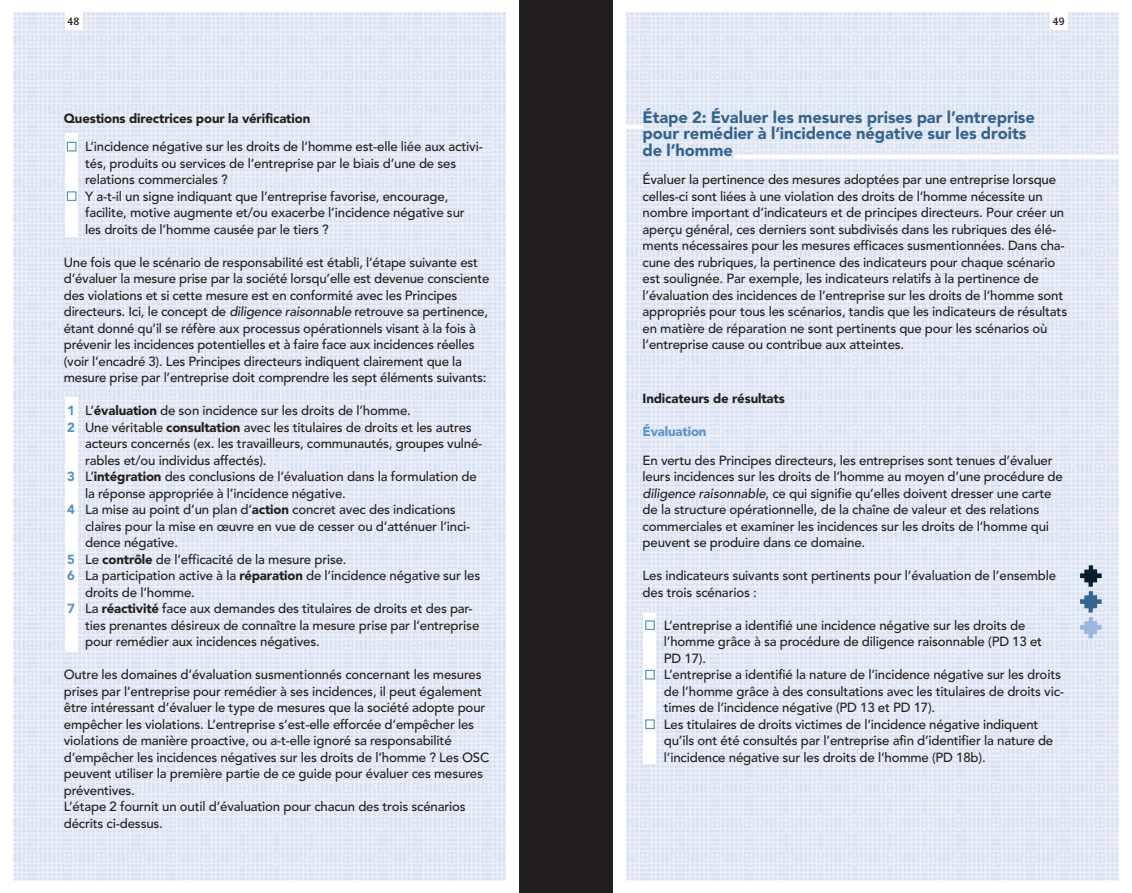
<style>
.page{position:relative;width:1132px;height:893px;background:#fff}
.page>*{position:absolute;margin:0;border:0;box-sizing:border-box;transform-origin:0 0}
.t1{font:900 16.5px/16.5px "Avenir LT Std";letter-spacing:-.005em;color:#35658f}
.t2{font:500 13.2px/16.5px "Avenir LT Std";letter-spacing:-.01em;color:#241f1f}
.t3{font:900 13.2px "Avenir LT Std";letter-spacing:-.01em;color:#241f1f}
.t4{font:900 13.2px "Avenir LT Std";letter-spacing:-.01em;color:#5694cf}
.t5{font:500 12px "Fairplex Narrow OT";color:#241f1f}
.s1{font-style:italic}
.s2{font-weight:900;color:#5694cf}
.s3{font-weight:900}
</style>
<div class="page">
<img style="left:14px;top:13px;width:491px;height:867px">
<img style="left:626px;top:13px;width:491px;height:867px">
<div style="left:65px;top:0;width:17px;height:30px;background:#fff"></div>
<div style="left:1049px;top:0;width:17px;height:30px;background:#fff"></div>
<div style="left:519px;top:0;width:93px;height:893px;background:#241f1f"></div>
<div style="left:643px;top:613px;width:13px;height:151px;background:#fff"></div>
<div style="left:645px;top:620px;width:9px;height:10px;border:1px solid #5694cf"></div>
<div style="left:645px;top:670px;width:9px;height:9px;border:1px solid #5694cf"></div>
<div style="left:645px;top:719px;width:9px;height:10px;border:1px solid #5694cf"></div>
<div style="left:65px;top:134px;width:13px;height:103px;background:#fff"></div>
<div style="left:65px;top:397px;width:13px;height:254px;background:#fff"></div>
<div style="left:67px;top:142px;width:9px;height:9px;border:1px solid #5694cf"></div>
<div style="left:67px;top:191px;width:9px;height:10px;border:1px solid #5694cf"></div>
<svg style="left:1079px;top:565px;width:22px;height:73px"></svg>
<hr style="left:621px;top:125px;width:22px;height:4px;background:#fff">
<hr style="left:734px;top:155px;width:388px;height:4px;background:#fff">
<p class="t5" style="left:68px;top:14px;width:13px">48</p>
<p class="t5" style="left:1052px;top:14px;width:13px">49</p>
<p class="t3" style="left:64px;top:110px;width:248px">Questions directrices pour la vérification</p>
<p class="t2" style="left:85px;top:139px;width:399px">L’incidence négative sur les droits de l’homme est-elle liée aux activi&shy;tés, produits ou services de l’entreprise par le biais d’une de ses relations commerciales ?<br>Y a-t-il un signe indiquant que l’entreprise favorise, encourage, facilite, motive augmente et/ou exacerbe l’incidence négative sur les droits de l’homme causée par le tiers ?</p>
<p class="t2" style="left:64px;top:254px;width:427px">Une fois que le scénario de responsabilité est établi, l’étape suivante est d’évaluer la mesure prise par la société lorsqu’elle est devenue consciente des violations et si cette mesure est en conformité avec les Principes directeurs. Ici, le concept de <span class="s1">diligence raisonnable</span> retrouve sa pertinence, étant donné qu’il se réfère aux processus opérationnels visant à la fois à prévenir les incidences potentielles et à faire face aux incidences réelles (voir l’encadré 3). Les Principes directeurs indiquent clairement que la mesure prise par l’entreprise doit comprendre les sept éléments suivants:</p>
<p class="t2" style="left:67px;top:403px;width:345px"><span class="s2">1</span> L’<span class="s3">évaluation</span> de son incidence sur les droits de l’homme.</p>
<p class="t2" style="left:67px;top:419px;width:406px"><span class="s2">2</span> Une véritable <span class="s3">consultation</span> avec les titulaires de droits et les autres</p>
<p class="t2" style="left:85px;top:436px;width:398px">acteurs concernés (ex. les travailleurs, communautés, groupes vulné-</p>
<p class="t2" style="left:85px;top:452px;width:183px">rables et/ou individus affectés).</p>
<p class="t2" style="left:67px;top:469px;width:411px"><span class="s2">3</span> L’<span class="s3">intégration</span> des conclusions de l’évaluation dans la formulation de</p>
<p class="t2" style="left:85px;top:485px;width:262px">la réponse appropriée à l’incidence négative.</p>
<p class="t2" style="left:67px;top:502px;width:390px"><span class="s2">4</span> La mise au point d’un plan d’<span class="s3">action</span> concret avec des indications</p>
<p class="t2" style="left:85px;top:518px;width:387px">claires pour la mise en œuvre en vue de cesser ou d’atténuer l’inci-</p>
<p class="t2" style="left:85px;top:535px;width:94px">dence négative.</p>
<p class="t2" style="left:67px;top:551px;width:281px"><span class="s2">5</span> Le <span class="s3">contrôle</span> de l’efficacité de la mesure prise.</p>
<p class="t2" style="left:67px;top:568px;width:414px"><span class="s2">6</span> La participation active à la <span class="s3">réparation</span> de l’incidence négative sur les</p>
<p class="t2" style="left:85px;top:584px;width:111px">droits de l’homme.</p>
<p class="t2" style="left:67px;top:601px;width:407px"><span class="s2">7</span> La <span class="s3">réactivité</span> face aux demandes des titulaires de droits et des par-</p>
<p class="t2" style="left:85px;top:617px;width:395px">ties prenantes désireux de connaître la mesure prise par l’entreprise</p>
<p class="t2" style="left:85px;top:634px;width:236px">pour remédier aux incidences négatives.</p>
<p class="t2" style="left:64px;top:667px;width:427px">Outre les domaines d’évaluation susmentionnés concernant les mesures prises par l’entreprise pour remédier à ses incidences, il peut également être intéressant d’évaluer le type de mesures que la société adopte pour empêcher les violations. L’entreprise s’est-elle efforcée d’empêcher les violations de manière proactive, ou a-t-elle ignoré sa responsabilité d’empêcher les incidences négatives sur les droits de l’homme ? Les OSC peuvent utiliser la première partie de ce guide pour évaluer ces mesures préventives.<br>L’étape 2 fournit un outil d’évaluation pour chacun des trois scénarios décrits ci-dessus.</p>
<p class="t1" style="left:642px;top:108px;width:394px">Étape 2: Évaluer les mesures prises par l’entreprise pour remédier à l’incidence négative sur les droits de l’homme</p>
<p class="t2" style="left:642px;top:172px;width:426px">Évaluer la pertinence des mesures adoptées par une entreprise lorsque celles-ci sont liées à une violation des droits de l’homme nécessite un nombre important d’indicateurs et de principes directeurs. Pour créer un aperçu général, ces derniers sont subdivisés dans les rubriques des élé&shy;ments nécessaires pour les mesures efficaces susmentionnées. Dans cha&shy;cune des rubriques, la pertinence des indicateurs pour chaque scénario est soulignée. Par exemple, les indicateurs relatifs à la pertinence de l’évaluation des incidences de l’entreprise sur les droits de l’homme sont appropriés pour tous les scénarios, tandis que les indicateurs de résultats en matière de réparation ne sont pertinents que pour les scénarios où l’entreprise cause ou contribue aux atteintes.</p>
<p class="t3" style="left:642px;top:390px;width:144px">Indicateurs de résultats</p>
<p class="t4" style="left:642px;top:423px;width:65px">Évaluation</p>
<p class="t2" style="left:642px;top:452px;width:421px">En vertu des Principes directeurs, les entreprises sont tenues d’évaluer leurs incidences sur les droits de l’homme au moyen d’une procédure de <span class="s1">diligence raisonnable</span>, ce qui signifie qu’elles doivent dresser une carte de la structure opérationnelle, de la chaîne de valeur et des relations commerciales et examiner les incidences sur les droits de l’homme qui peuvent se produire dans ce domaine.</p>
<p class="t2" style="left:642px;top:568px;width:415px">Les indicateurs suivants sont pertinents pour l’évaluation de l’ensemble des trois scénarios :</p>
<p class="t2" style="left:663px;top:617px;width:401px">L’entreprise a identifié une incidence négative sur les droits de l’homme grâce à sa procédure de diligence raisonnable (PD 13 et<br>PD 17).<br>L’entreprise a identifié la nature de l’incidence négative sur les droits de l’homme grâce à des consultations avec les titulaires de droits vic&shy;times de l’incidence négative (PD 13 et PD 17).<br>Les titulaires de droits victimes de l’incidence négative indiquent qu’ils ont été consultés par l’entreprise afin d’identifier la nature de l’incidence négative sur les droits de l’homme (PD 18b).</p>
</div>
